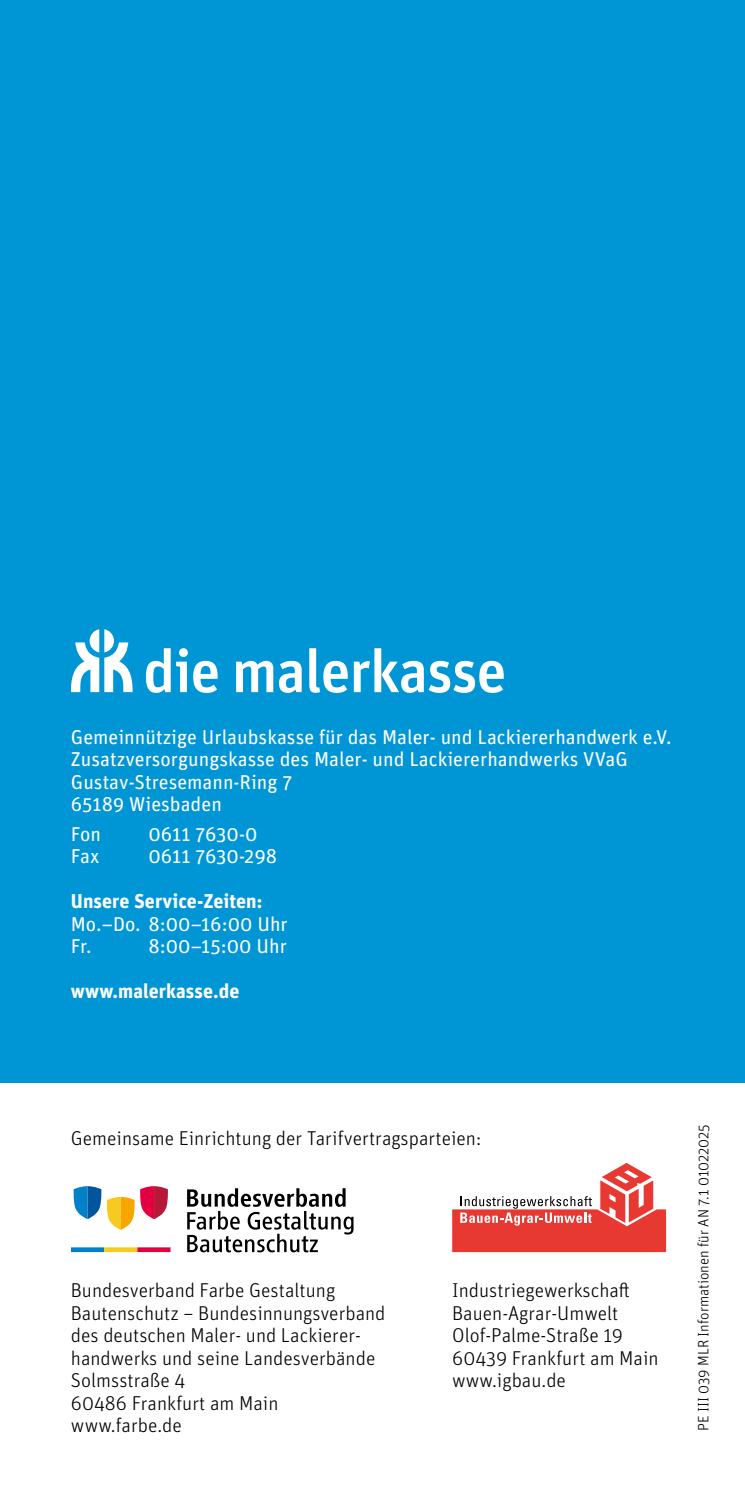
<style>
.page{position:relative;width:745px;height:1489px;background:#fff}
.page>*{position:absolute;margin:0;border:0;box-sizing:border-box;transform-origin:0 0}
.t1{font:300 20px/22.5px "Unit Pro";color:#000}
.t2{font:20px/22.5px "Unit Pro";color:#fff}
.t3{font:700 20px "Unit Pro";color:#fff}
.t4{font:300 15px "Unit Pro";color:#000}
</style>
<div class="page">
<div style="left:0;top:0;width:744px;height:1082px;background:#0096d6"></div>
<svg style="left:71px;top:629px;width:61px;height:63px"></svg>
<svg style="left:146px;top:648px;width:357px;height:45px"></svg>
<svg style="left:452px;top:1163px;width:213px;height:88px"></svg>
<svg style="left:73px;top:1186px;width:95px;height:43px"></svg>
<svg style="left:71px;top:1247px;width:33px;height:4px"></svg>
<svg style="left:104px;top:1247px;width:33px;height:4px"></svg>
<svg style="left:137px;top:1247px;width:33px;height:4px"></svg>
<svg style="left:187px;top:1188px;width:166px;height:64px"></svg>
<p class="t2" style="left:71px;top:724px;width:602px">Gemeinnützige Urlaubskasse für das Maler- und Lackiererhandwerk e.V.<br>Zusatzversorgungskasse des Maler- und Lackiererhandwerks VVaG Gustav-Stresemann-Ring 7<br>65189 Wiesbaden</p>
<p class="t2" style="left:71px;top:821px;width:32px">Fon</p>
<p class="t2" style="left:148px;top:821px;width:110px">0611 7630-0</p>
<p class="t2" style="left:71px;top:844px;width:30px">Fax</p>
<p class="t2" style="left:148px;top:844px;width:130px">0611 7630-298</p>
<p class="t3" style="left:71px;top:886px;width:193px">Unsere Service-Zeiten:</p>
<p class="t2" style="left:71px;top:911px;width:218px">Mo.–Do. 8:00–16:00 Uhr<br>Fr.</p>
<p class="t2" style="left:148px;top:934px;width:140px">8:00–15:00 Uhr</p>
<p class="t3" style="left:71px;top:976px;width:170px">www.malerkasse.de</p>
<p class="t1" style="left:71px;top:1126px;width:411px">Gemeinsame Einrichtung der Tarifvertragsparteien:</p>
<p class="t1" style="left:71px;top:1278px;width:316px">Bundesverband Farbe Gestaltung<br>Bautenschutz – Bundesinnungsverband des deutschen Maler- und Lackierer&shy;handwerks und seine Landesverbände<br>Solmsstraße 4<br>60486 Frankfurt am Main www.farbe.de</p>
<p class="t1" style="left:452px;top:1278px;width:208px">Industriegewerkschaft<br>Bauen-Agrar-Umwelt<br>Olof-Palme-Straße 19<br>60439 Frankfurt am Main www.igbau.de</p>
<p class="t4" style="left:693px;top:1431px;width:308px;rotate:-90deg">PE III 039 MLR Informationen für AN 7.1 01022025</p>
</div>
